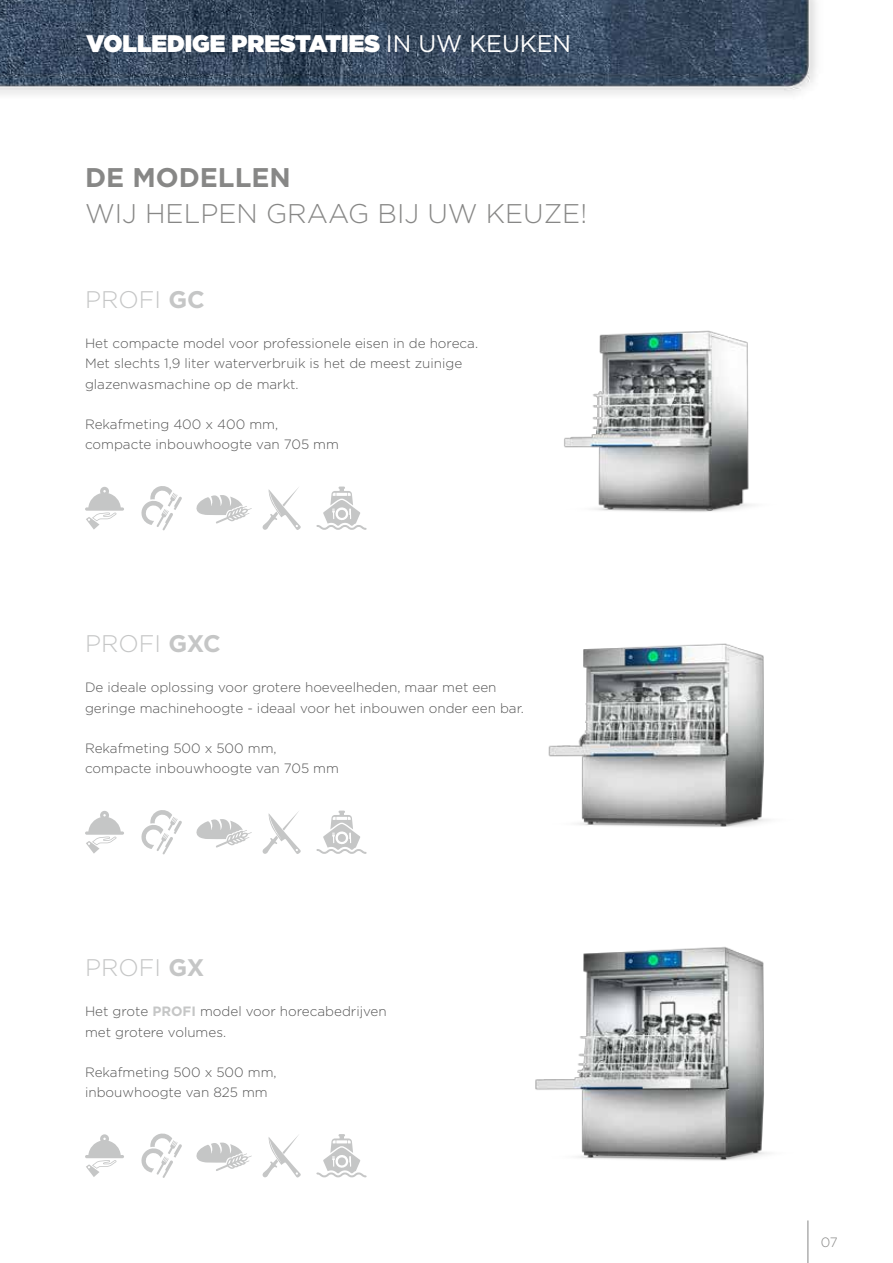
<style>
.page{position:relative;width:893px;height:1263px;background:#fff}
.page>*{position:absolute;margin:0;border:0;box-sizing:border-box;transform-origin:0 0}
.t1{font:300 27px "Gotham";color:#878786}
.t2{font:700 27px "Gotham";color:#878786}
.t3{font:900 24px "Gotham";color:#fff}
.t4{font:300 24px "Gotham";color:#c5c6c6}
.t5{font:300 13.5px/20.2px "Gotham";color:#565656}
.t6{font:300 13.5px "Gotham";color:#878786}
.s1{font-weight:400}
.s2{font-weight:700}
.s3{font-weight:700;color:#c5c6c6}
</style>
<div class="page">
<hr style="left:807px;top:1220px;width:1px;height:43px;background:#878786">
<img style="left:564px;top:330px;width:188px;height:182px">
<img style="left:548px;top:643px;width:221px;height:184px">
<img style="left:535px;top:947px;width:235px;height:214px">
<svg style="left:85px;top:487px;width:39px;height:43px"></svg>
<svg style="left:141px;top:486px;width:41px;height:45px"></svg>
<svg style="left:316px;top:486px;width:51px;height:44px"></svg>
<svg style="left:196px;top:495px;width:56px;height:28px"></svg>
<svg style="left:262px;top:487px;width:39px;height:43px"></svg>
<svg style="left:85px;top:811px;width:39px;height:43px"></svg>
<svg style="left:141px;top:810px;width:41px;height:45px"></svg>
<svg style="left:316px;top:810px;width:51px;height:44px"></svg>
<svg style="left:196px;top:819px;width:56px;height:28px"></svg>
<svg style="left:262px;top:811px;width:39px;height:43px"></svg>
<svg style="left:85px;top:1134px;width:39px;height:43px"></svg>
<svg style="left:141px;top:1133px;width:41px;height:45px"></svg>
<svg style="left:316px;top:1134px;width:51px;height:43px"></svg>
<svg style="left:196px;top:1142px;width:56px;height:29px"></svg>
<svg style="left:262px;top:1136px;width:39px;height:42px"></svg>
<img style="left:0;top:0;width:816px;height:95px">
<h2 class="t3" style="left:86px;top:26px;width:486px">VOLLEDIGE PRESTATIES <span class="s1">IN UW KEUKEN</span></h2>
<h1 class="t2" style="left:85px;top:160px;width:207px">DE MODELLEN</h1>
<h1 class="t1" style="left:85px;top:197px;width:504px">WIJ HELPEN GRAAG BIJ UW KEUZE!</h1>
<h2 class="t4" style="left:85px;top:284px;width:121px">PROFI <span class="s2">GC</span></h2>
<p class="t5" style="left:85px;top:333px;width:395px">Het compacte model voor professionele eisen in de horeca.<br>Met slechts 1,9 liter waterverbruik is het de meest zuinige glazenwasmachine op de markt.</p>
<p class="t5" style="left:85px;top:414px;width:255px">Rekafmeting 400 x 400 mm, compacte inbouwhoogte van 705 mm</p>
<h2 class="t4" style="left:85px;top:628px;width:137px">PROFI <span class="s2">GXC</span></h2>
<p class="t5" style="left:85px;top:677px;width:440px">De ideale oplossing voor grotere hoeveelheden, maar met een geringe machinehoogte - ideaal voor het inbouwen onder een bar.</p>
<p class="t5" style="left:85px;top:738px;width:255px">Rekafmeting 500 x 500 mm, compacte inbouwhoogte van 705 mm</p>
<h2 class="t4" style="left:85px;top:952px;width:121px">PROFI <span class="s2">GX</span></h2>
<p class="t5" style="left:85px;top:1001px;width:303px">Het grote <span class="s3">PROFI</span> model voor horecabedrijven met grotere volumes.</p>
<p class="t5" style="left:85px;top:1062px;width:193px">Rekafmeting 500 x 500 mm, inbouwhoogte van 825 mm</p>
<p class="t6" style="left:821px;top:1234px;width:19px">07</p>
</div>
